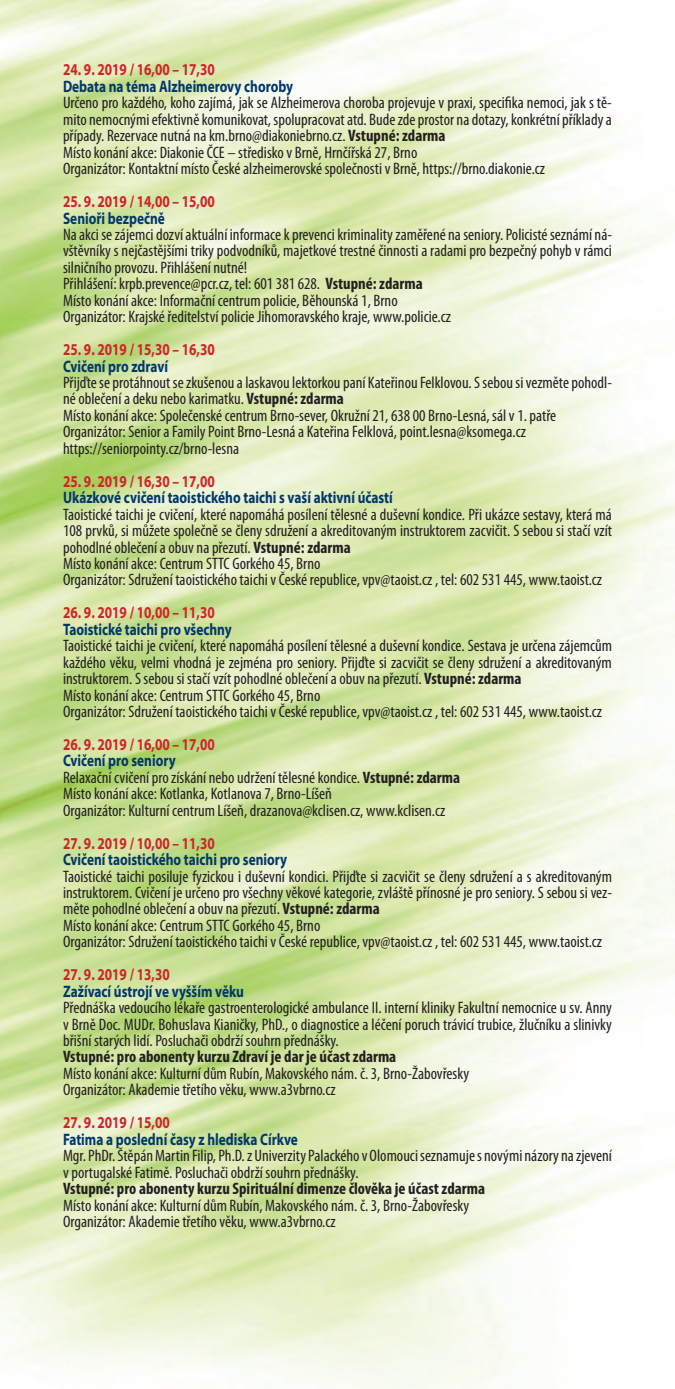
<style>
.page{position:relative;width:675px;height:1389px;background:#fff}
.page>*{position:absolute;margin:0;border:0;box-sizing:border-box;transform-origin:0 0}
.t1{font:condensed 16.62px/16.4px "Myriad Pro";color:#231f20}
.t2{font:700 16.62px "Myriad Pro";color:#00376d;scale:.8 1}
.t3{font:700 16.62px "Myriad Pro";color:#d1232a;scale:.8 1}
.t4{font:700 condensed 16.62px "Myriad Pro";color:#231f20}
.s1{font-weight:700}
.s2{font-weight:700;font-stretch:normal;color:#00376d}
</style>
<div class="page">
<img style="left:0;top:0;width:675px;height:1389px">
<p class="t3" style="left:63px;top:59px;width:191px">24. 9. 2019 / 16,00 – 17,30</p>
<p class="t2" style="left:63px;top:75px;width:289px">Debata na téma Alzheimerovy choroby</p>
<p class="t1" style="left:63px;top:94px;width:550px">Určeno pro každého, koho zajímá, jak se Alzheimerova choroba projevuje v praxi, specifika nemoci, jak s tě&shy;mito nemocnými efektivně komunikovat, spolupracovat atd. Bude zde prostor na dotazy, konkrétní příklady a případy. Rezervace nutná na km.brno@diakoniebrno.cz. <span class="s1">Vstupné: zdarma<br></span>Místo konání akce: Diakonie ČCE – středisko v Brně, Hrnčířská 27, Brno<br>Organizátor: Kontaktní místo České alzheimerovské společnosti v Brně, https://brno.diakonie.cz</p>
<p class="t3" style="left:63px;top:191px;width:191px">25. 9. 2019 / 14,00 – 15,00</p>
<p class="t2" style="left:63px;top:207px;width:129px">Senioři bezpečně</p>
<p class="t1" style="left:63px;top:226px;width:550px">Na akci se zájemci dozví aktuální informace k prevenci kriminality zaměřené na seniory. Policisté seznámí ná&shy;vštěvníky s nejčastějšími triky podvodníků, majetkové trestné činnosti a radami pro bezpečný pohyb v rámci silničního provozu. Přihlášení nutné!<br>Přihlášení: krpb.prevence@pcr.cz, tel: 601 381 628. <span class="s1">Vstupné: zdarma<br></span>Místo konání akce: Informační centrum policie, Běhounská 1, Brno<br>Organizátor: Krajské ředitelství policie Jihomoravského kraje, www.policie.cz</p>
<p class="t3" style="left:63px;top:339px;width:191px">25. 9. 2019 / 15,30 – 16,30</p>
<p class="t2" style="left:63px;top:355px;width:133px">Cvičení pro zdraví</p>
<p class="t1" style="left:63px;top:374px;width:550px">Přijďte se protáhnout se zkušenou a laskavou lektorkou paní Kateřinou Felklovou. S sebou si vezměte pohodl&shy;né oblečení a deku nebo karimatku. <span class="s1">Vstupné: zdarma<br></span>Místo konání akce: Společenské centrum Brno-sever, Okružní 21, 638 00 Brno-Lesná, sál v 1. patře Organizátor: Senior a Family Point Brno-Lesná a Kateřina Felklová, point.lesna@ksomega.cz https://seniorpointy.cz/brno-lesna</p>
<p class="t3" style="left:63px;top:470px;width:191px">25. 9. 2019 / 16,30 – 17,00</p>
<p class="t2" style="left:63px;top:487px;width:414px">Ukázkové cvičení taoistického taichi s vaší aktivní účastí</p>
<p class="t1" style="left:63px;top:506px;width:550px">Taoistické taichi je cvičení, které napomáhá posílení tělesné a duševní kondice. Při ukázce sestavy, která má 108 prvků, si můžete společně se členy sdružení a akreditovaným instruktorem zacvičit. S sebou si stačí vzít pohodlné oblečení a obuv na přezutí. <span class="s1">Vstupné: zdarma<br></span>Místo konání akce: Centrum STTC Gorkého 45, Brno<br>Organizátor: Sdružení taoistického taichi v České republice, vpv@taoist.cz , tel: 602 531 445, www.taoist.cz</p>
<p class="t3" style="left:63px;top:602px;width:191px">26. 9. 2019 / 10,00 – 11,30</p>
<p class="t2" style="left:63px;top:618px;width:212px">Taoistické taichi pro všechny</p>
<p class="t1" style="left:63px;top:637px;width:550px">Taoistické taichi je cvičení, které napomáhá posílení tělesné a duševní kondice. Sestava je určena zájemcům každého věku, velmi vhodná je zejména pro seniory. Přijďte si zacvičit se členy sdružení a akreditovaným instruktorem. S sebou si stačí vzít pohodlné oblečení a obuv na přezutí. <span class="s1">Vstupné: zdarma<br></span>Místo konání akce: Centrum STTC Gorkého 45, Brno<br>Organizátor: Sdružení taoistického taichi v České republice, vpv@taoist.cz , tel: 602 531 445, www.taoist.cz</p>
<p class="t3" style="left:63px;top:733px;width:191px">26. 9. 2019 / 16,00 – 17,00</p>
<p class="t1" style="left:63px;top:752px;width:398px"><span class="s2">Cvičení pro seniory<br></span>Relaxační cvičení pro získání nebo udržení tělesné kondice. <span class="s1">Vstupné: zdarma </span>Místo konání akce: Kotlanka, Kotlanova 7, Brno-Líšeň<br>Organizátor: Kulturní centrum Líšeň, drazanova@kclisen.cz, www.kclisen.cz</p>
<p class="t3" style="left:63px;top:832px;width:191px">27. 9. 2019 / 10,00 – 11,30</p>
<p class="t2" style="left:63px;top:849px;width:281px">Cvičení taoistického taichi pro seniory</p>
<p class="t1" style="left:63px;top:868px;width:550px">Taoistické taichi posiluje fyzickou i duševní kondici. Přijďte si zacvičit se členy sdružení a s akreditovaným instruktorem. Cvičení je určeno pro všechny věkové kategorie, zvláště přínosné je pro seniory. S sebou si vez&shy;měte pohodlné oblečení a obuv na přezutí. <span class="s1">Vstupné: zdarma<br></span>Místo konání akce: Centrum STTC Gorkého 45, Brno<br>Organizátor: Sdružení taoistického taichi v České republice, vpv@taoist.cz , tel: 602 531 445, www.taoist.cz</p>
<p class="t3" style="left:63px;top:964px;width:135px">27. 9. 2019 / 13,30</p>
<p class="t2" style="left:63px;top:980px;width:228px">Zažívací ústrojí ve vyšším věku</p>
<p class="t1" style="left:63px;top:999px;width:550px;text-align:justify">Přednáška vedoucího lékaře gastroenterologické ambulance II. interní kliniky Fakultní nemocnice u sv. Anny v Brně Doc. MUDr. Bohuslava Kianičky, PhD., o diagnostice a léčení poruch trávicí trubice, žlučníku a slinivky břišní starých lidí. Posluchači obdrží souhrn přednášky.</p>
<p class="t4" style="left:63px;top:1047px;width:335px">Vstupné: pro abonenty kurzu Zdraví je dar je účast zdarma</p>
<p class="t1" style="left:63px;top:1065px;width:407px">Místo konání akce: Kulturní dům Rubín, Makovského nám. č. 3, Brno-Žabovřesky<br>Organizátor: Akademie třetího věku, www.a3vbrno.cz</p>
<p class="t3" style="left:63px;top:1112px;width:135px">27. 9. 2019 / 15,00</p>
<p class="t2" style="left:63px;top:1128px;width:295px">Fatima a poslední časy z hlediska Církve</p>
<p class="t1" style="left:63px;top:1147px;width:550px">Mgr. PhDr. Štěpán Martin Filip, Ph.D. z Univerzity Palackého v Olomouci seznamuje s novými názory na zjevení v portugalské Fatimě. Posluchači obdrží souhrn přednášky.</p>
<p class="t4" style="left:63px;top:1178px;width:423px">Vstupné: pro abonenty kurzu Spirituální dimenze člověka je účast zdarma</p>
<p class="t1" style="left:63px;top:1197px;width:407px">Místo konání akce: Kulturní dům Rubín, Makovského nám. č. 3, Brno-Žabovřesky<br>Organizátor: Akademie třetího věku, www.a3vbrno.cz</p>
</div>
